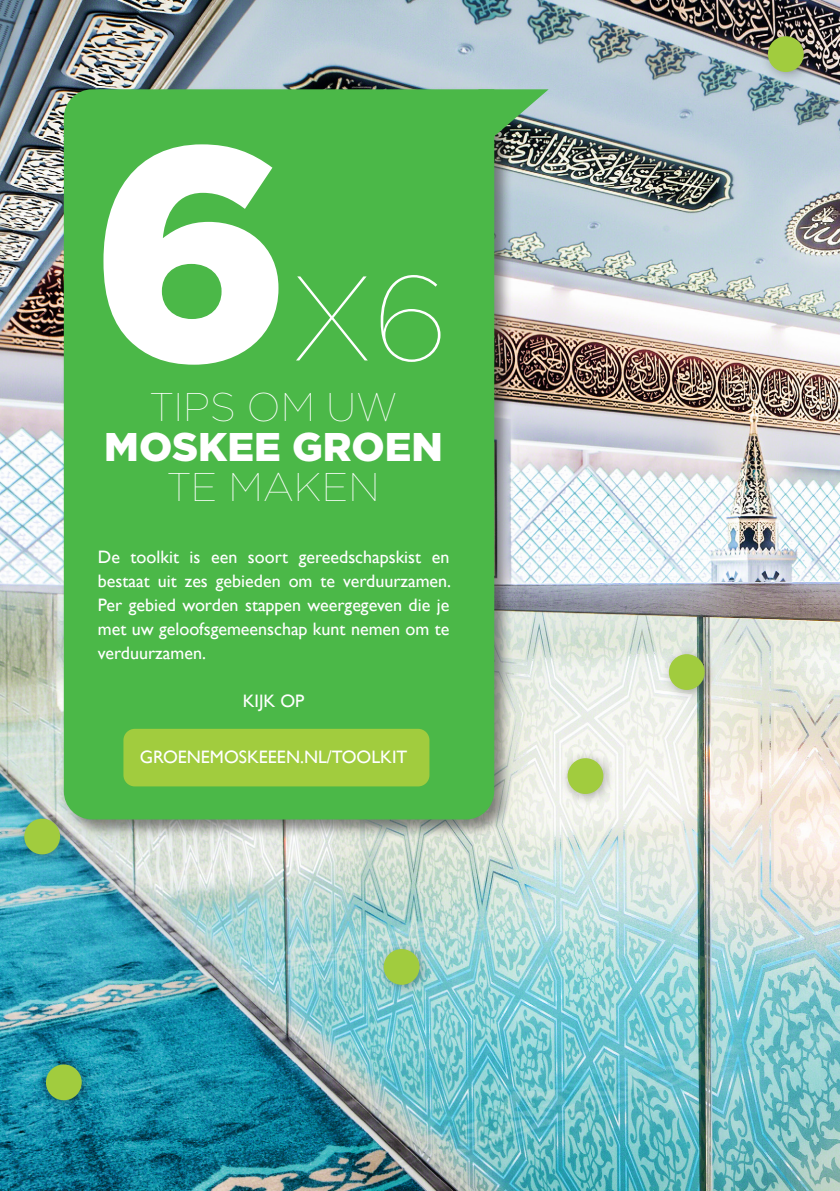
<style>
.page{position:relative;width:840px;height:1191px;background:#fff}
.page>*{position:absolute;margin:0;border:0;box-sizing:border-box;transform-origin:0 0}
.t1{font:900 302.4px "Gotham";color:#fff}
.t2{font:100 120px "Gotham";color:#fff}
.t3{font:100 40px "Gotham";color:#fff}
.t4{font:900 40px "Gotham";color:#fff}
.t5{font:18px/24px "Gill Sans";color:#fff;text-align:justify}
</style>
<div class="page">
<img style="left:0;top:0;width:839px;height:1191px">
<div style="left:61px;top:86px;width:452px;height:752px;background:#231f20;opacity:.5"></div>
<div style="left:64px;top:89px;width:430px;height:730px;background:#4bb848"></div>
<div style="left:123px;top:729px;width:306px;height:57px;background:#a1cc3e;border-radius:11px"></div>
<img style="left:478px;top:89px;width:70px;height:61px">
<div style="left:660px;top:646px;width:57px;height:57px;background:#231f20;opacity:.35"></div>
<div style="left:668px;top:654px;width:36px;height:36px;background:#a1cc3e;border-radius:50%"></div>
<div style="left:16px;top:810px;width:57px;height:57px;background:#231f20;opacity:.35"></div>
<div style="left:24px;top:818px;width:36px;height:36px;background:#a1cc3e;border-radius:50%"></div>
<div style="left:759px;top:28px;width:57px;height:57px;background:#231f20;opacity:.35"></div>
<div style="left:767px;top:36px;width:36px;height:36px;background:#a1cc3e;border-radius:50%"></div>
<div style="left:375px;top:940px;width:57px;height:57px;background:#231f20;opacity:.35"></div>
<div style="left:383px;top:949px;width:36px;height:35px;background:#a1cc3e;border-radius:50%"></div>
<div style="left:559px;top:750px;width:57px;height:57px;background:#231f20;opacity:.35"></div>
<div style="left:567px;top:758px;width:36px;height:36px;background:#a1cc3e;border-radius:50%"></div>
<div style="left:38px;top:1056px;width:56px;height:57px;background:#231f20;opacity:.35"></div>
<div style="left:46px;top:1064px;width:36px;height:36px;background:#a1cc3e;border-radius:50%"></div>
<p class="t1" style="left:91px;top:45px;width:202px">6</p>
<p class="t2" style="left:291px;top:244px;width:157px">X6</p>
<p class="t3" style="left:150px;top:382px;width:248px">TIPS OM UW</p>
<p class="t4" style="left:104px;top:419px;width:340px">MOSKEE GROEN</p>
<p class="t3" style="left:167px;top:462px;width:213px">TE MAKEN</p>
<p class="t5" style="left:98px;top:544px;width:354px">De toolkit is een soort gereedschapskist en bestaat uit zes gebieden om te verduurzamen.<br>Per gebied worden stappen weergegeven die je met uw geloofsgemeenschap kunt nemen om te verduurzamen.</p>
<p class="t5" style="left:243px;top:688px;width:63px">KIJK OP</p>
<p class="t5" style="left:140px;top:744px;width:269px">GROENEMOSKEEEN.NL/TOOLKIT</p>
</div>
